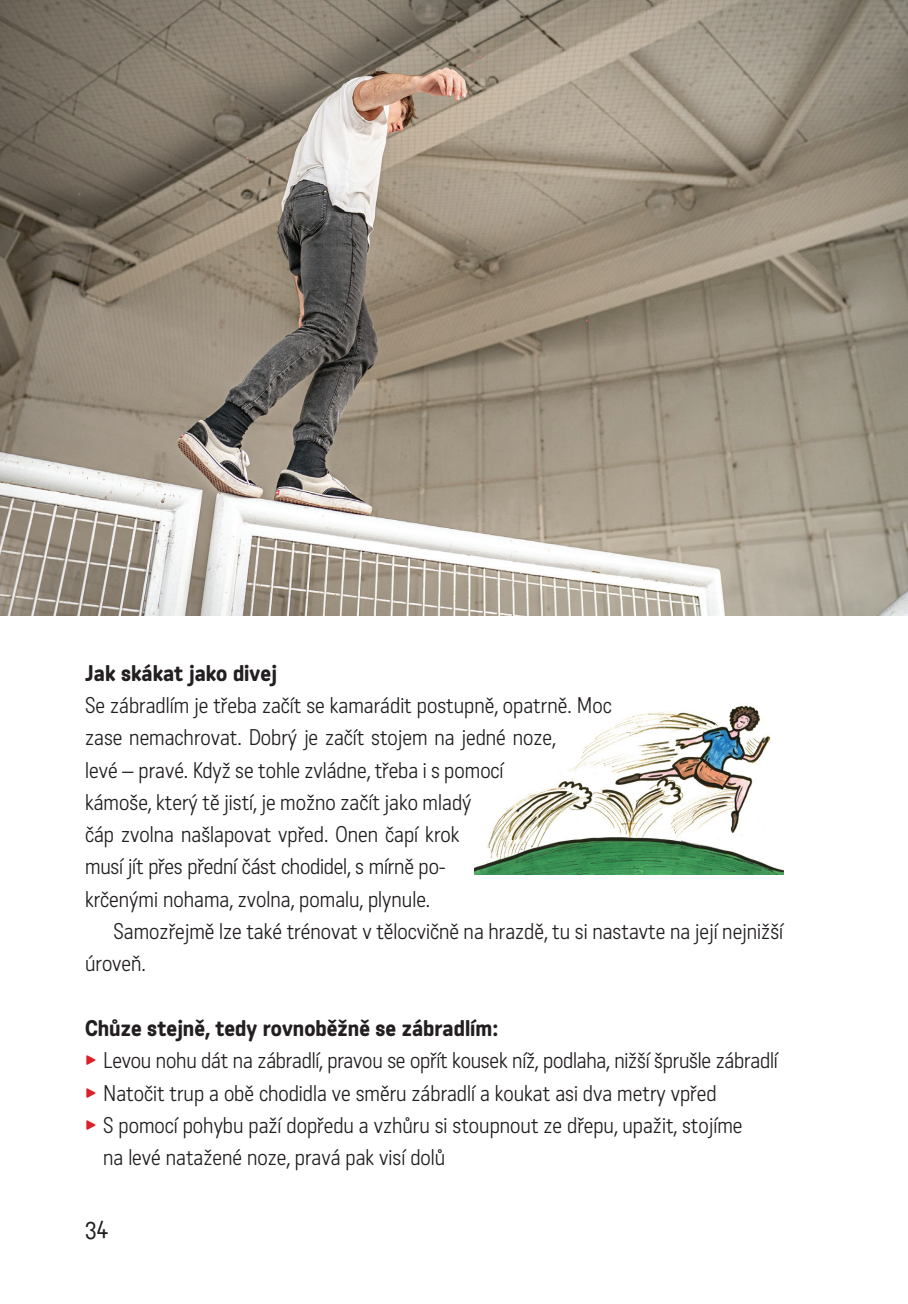
<style>
.page{position:relative;width:908px;height:1304px;background:#fff}
.page>*{position:absolute;margin:0;border:0;box-sizing:border-box;transform-origin:0 0}
.t1{font:24px "Katarine Std";color:#231f20}
.t2{font:300 22px/32.4px "Katarine Std";color:#231f20}
.t3{font:500 22px "Katarine Std";color:#231f20}
.s1{font-weight:500;color:#da2128}
</style>
<div class="page">
<img style="left:474px;top:705px;width:308px;height:170px">
<img style="left:0;top:0;width:907px;height:615px">
<p class="t3" style="left:85px;top:665px;width:193px">Jak skákat jako divej</p>
<p class="t2" style="left:85px;top:691px;width:527px">Se zábradlím je třeba začít se kamarádit postupně, opatrně. Moc zase nemachrovat. Dobrý je začít stojem na jedné noze,<br>levé – pravé. Když se tohle zvládne, třeba i s pomocí<br>kámoše, který tě jistí, je možno začít jako mladý<br>čáp zvolna našlapovat vpřed. Onen čapí krok<br>musí jít přes přední část chodidel, s mírně po-<br>krčenými nohama, zvolna, pomalu, plynule.</p>
<p class="t2" style="left:85px;top:918px;width:699px;text-indent:28px">Samozřejmě lze také trénovat v tělocvičně na hrazdě, tu si nastavte na její nejnižší úroveň.</p>
<p class="t3" style="left:85px;top:1020px;width:414px">Chůze stejně, tedy rovnoběžně se zábradlím:</p>
<p class="t2" style="left:85px;top:1047px;width:693px"><span class="s1">▸</span> Levou nohu dát na zábradlí, pravou se opřít kousek níž, podlaha, nižší šprušle zábradlí</p>
<p class="t2" style="left:85px;top:1079px;width:632px"><span class="s1">▸</span> Natočit trup a obě chodidla ve směru zábradlí a koukat asi dva metry vpřed</p>
<p class="t2" style="left:85px;top:1111px;width:658px"><span class="s1">▸</span> S pomocí pohybu paží dopředu a vzhůru si stoupnout ze dřepu, upažit, stojíme</p>
<p class="t2" style="left:103px;top:1144px;width:343px">na levé natažené noze, pravá pak visí dolů</p>
<p class="t1" style="left:85px;top:1217px;width:25px">34</p>
</div>
